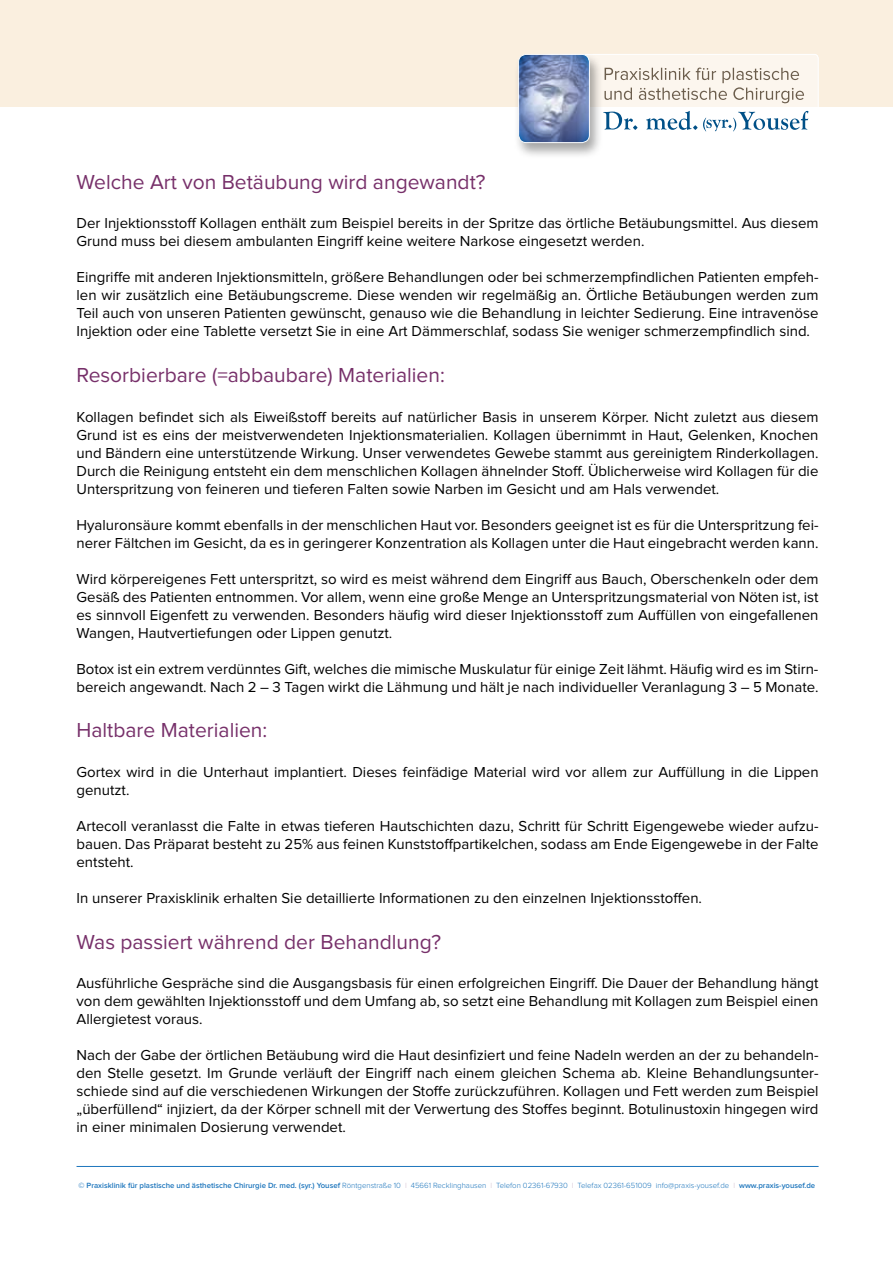
<style>
.page{position:relative;width:893px;height:1263px;background:#fff}
.page>*{position:absolute;margin:0;border:0;box-sizing:border-box;transform-origin:0 0}
.t1{font:21px "Proxima Nova";color:#77306a}
.t2{font:15px/18px "Proxima Nova";color:#000;text-align:justify}
.t3{font:300 7.8px "Proxima Nova";color:#1c75bc}
.s1{font-weight:600}
.s2{color:#d4c1d0}
</style>
<div class="page">
<div style="left:0;top:0;width:893px;height:106px;background:#faefdf"></div>
<div style="left:544px;top:54px;width:274px;height:89px;background:linear-gradient(to bottom,#fbf3e8,#fff);border-radius:4px"></div>
<div style="left:544px;top:54px;width:275px;height:89px;border:1px solid #fff;border-radius:4px"></div>
<svg style="left:603px;top:111px;width:205px;height:20px"></svg>
<svg style="left:604px;top:68px;width:200px;height:35px"></svg>
<div style="left:513px;top:52px;width:90px;height:107px;background:#000;opacity:.35"></div>
<img style="left:519px;top:54px;width:70px;height:89px">
<div style="left:518px;top:54px;width:72px;height:89px;border:1px solid #fff;border-radius:8px"></div>
<hr style="left:77px;top:1166px;width:742px;height:1px;background:#1c75bc">
<h1 class="t1" style="left:77px;top:172px;width:411px">Welche Art von Betäubung wird angewandt?</h1>
<p class="t2" style="left:77px;top:215px;width:744px">Der Injektionsstoff Kollagen enthält zum Beispiel bereits in der Spritze das örtliche Betäubungsmittel. Aus diesem<br>Grund muss bei diesem ambulanten Eingriff keine weitere Narkose eingesetzt werden.</p>
<p class="t2" style="left:77px;top:269px;width:743px">Eingriffe mit anderen Injektionsmitteln, größere Behandlungen oder bei schmerzempfindlichen Patienten empfeh&shy;len wir zusätzlich eine Betäubungscreme. Diese wenden wir regelmäßig an. Örtliche Betäubungen werden zum Teil auch von unseren Patienten gewünscht, genauso wie die Behandlung in leichter Sedierung. Eine intravenöse Injektion oder eine Tablette versetzt Sie in eine Art Dämmerschlaf, sodass Sie weniger schmerzempfindlich sind.</p>
<h1 class="t1" style="left:77px;top:365px;width:370px">Resorbierbare (=abbaubare) Materialien:</h1>
<p class="t2" style="left:77px;top:408px;width:743px">Kollagen befindet sich als Eiweißstoff bereits auf natürlicher Basis in unserem Körper. Nicht zuletzt aus diesem Grund ist es eins der meistverwendeten Injektionsmaterialien. Kollagen übernimmt in Haut, Gelenken, Knochen und Bändern eine unterstützende Wirkung. Unser verwendetes Gewebe stammt aus gereinigtem Rinderkollagen.<br>Durch die Reinigung entsteht ein dem menschlichen Kollagen ähnelnder Stoff. Üblicherweise wird Kollagen für die Unterspritzung von feineren und tieferen Falten sowie Narben im Gesicht und am Hals verwendet.</p>
<p class="t2" style="left:77px;top:516px;width:744px">Hyaluronsäure kommt ebenfalls in der menschlichen Haut vor. Besonders geeignet ist es für die Unterspritzung fei&shy;nerer Fältchen im Gesicht, da es in geringerer Konzentration als Kollagen unter die Haut eingebracht werden kann.</p>
<p class="t2" style="left:77px;top:570px;width:743px">Wird körpereigenes Fett unterspritzt, so wird es meist während dem Eingriff aus Bauch, Oberschenkeln oder dem Gesäß des Patienten entnommen. Vor allem, wenn eine große Menge an Unterspritzungsmaterial von Nöten ist, ist es sinnvoll Eigenfett zu verwenden. Besonders häufig wird dieser Injektionsstoff zum Auffüllen von eingefallenen Wangen, Hautvertiefungen oder Lippen genutzt.</p>
<p class="t2" style="left:77px;top:660px;width:743px">Botox ist ein extrem verdünntes Gift, welches die mimische Muskulatur für einige Zeit lähmt. Häufig wird es im Stirn&shy;bereich angewandt. Nach 2 – 3 Tagen wirkt die Lähmung und hält je nach individueller Veranlagung 3 – 5 Monate.</p>
<h1 class="t1" style="left:77px;top:721px;width:192px">Haltbare Materialien:</h1>
<p class="t2" style="left:77px;top:763px;width:744px">Gortex wird in die Unterhaut implantiert. Dieses feinfädige Material wird vor allem zur Auffüllung in die Lippen genutzt.</p>
<p class="t2" style="left:77px;top:817px;width:743px">Artecoll veranlasst die Falte in etwas tieferen Hautschichten dazu, Schritt für Schritt Eigengewebe wieder aufzu&shy;bauen. Das Präparat besteht zu 25% aus feinen Kunststoffpartikelchen, sodass am Ende Eigengewebe in der Falte entsteht.</p>
<p class="t2" style="left:77px;top:889px;width:627px">In unserer Praxisklinik erhalten Sie detaillierte Informationen zu den einzelnen Injektionsstoffen.</p>
<h1 class="t1" style="left:77px;top:932px;width:366px">Was passiert während der Behandlung?</h1>
<p class="t2" style="left:77px;top:975px;width:744px">Ausführliche Gespräche sind die Ausgangsbasis für einen erfolgreichen Eingriff. Die Dauer der Behandlung hängt von dem gewählten Injektionsstoff und dem Umfang ab, so setzt eine Behandlung mit Kollagen zum Beispiel einen Allergietest voraus.</p>
<p class="t2" style="left:77px;top:1047px;width:744px">Nach der Gabe der örtlichen Betäubung wird die Haut desinfiziert und feine Nadeln werden an der zu behandeln&shy;den Stelle gesetzt. Im Grunde verläuft der Eingriff nach einem gleichen Schema ab. Kleine Behandlungsunter&shy;schiede sind auf die verschiedenen Wirkungen der Stoffe zurückzuführen. Kollagen und Fett werden zum Beispiel „überfüllend“ injiziert, da der Körper schnell mit der Verwertung des Stoffes beginnt. Botulinustoxin hingegen wird in einer minimalen Dosierung verwendet.</p>
<p class="t3" style="left:79px;top:1182px;width:738px"><span class="s1">© Praxisklinik für plastische und ästhetische Chirurgie Dr. med. (syr.) Yousef</span> Röntgenstraße 10 <span class="s2">I</span> 45661 Recklinghausen <span class="s2">I</span> Telefon 02361-67930 <span class="s2">I</span> Telefax 02361-651009 info@praxis-yousef.de <span class="s2">I</span> <span class="s1">www.praxis-yousef.de</span></p>
</div>
